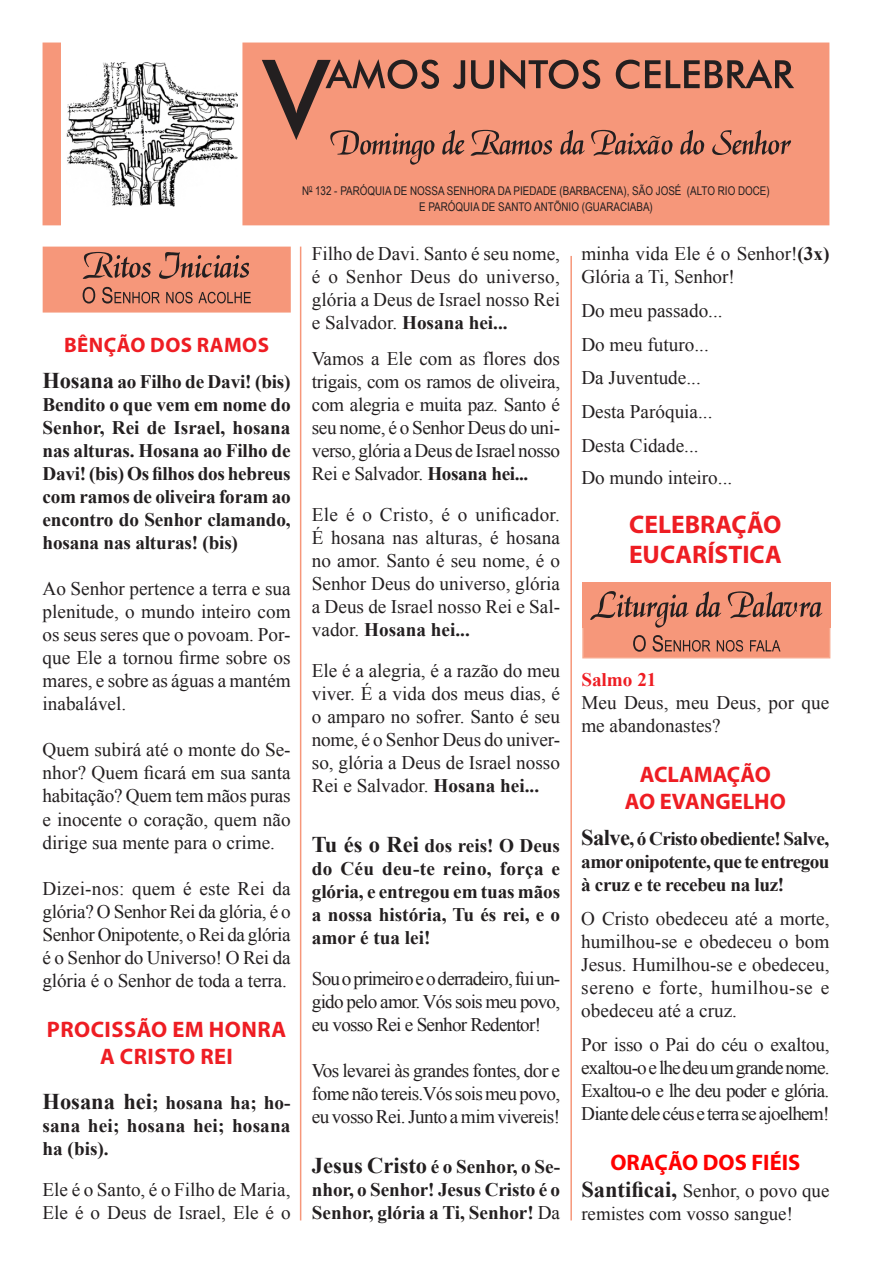
<style>
.page{position:relative;width:872px;height:1263px;background:#fff}
.page>*{position:absolute;margin:0;border:0;box-sizing:border-box;transform-origin:0 0}
.t1{font:700 25.5px/30.6px "Myriad Pro";color:#ee1d23}
.t2{font:700 22.5px/27px "Myriad Pro";color:#ee1d23;text-align:center}
.t3{font:700 22.5px "Myriad Pro";color:#f00}
.t4{font:700 21px "Myriad Pro";color:#ee1d23}
.t5{font:19.2px/23.1px "Times New Roman";color:#231f20;text-align:justify}
.t6{font:700 19.2px/23.1px "Times New Roman";letter-spacing:-.01em;color:#231f20;text-align:justify}
.t7{font:700 19.2px "Times New Roman";color:#ee1d23}
.t8{font:18.9px/22.6px "Times New Roman";color:#231f20}
.t9{font:12px/16.5px "Arial Narrow";color:#231f20;text-align:center}
.s1{font-size:22.5px}
.s2{font-weight:700}
.s3{font-weight:700;font-size:22.5px}
.s4{font-weight:400}
</style>
<div class="page">
<div style="left:43px;top:43px;width:18px;height:182px;background:#f6977a"></div>
<div style="left:242px;top:43px;width:587px;height:182px;background:#f6977a"></div>
<hr style="left:570px;top:256px;width:2px;height:964px;background:#f6977a">
<div style="left:43px;top:247px;width:248px;height:66px;background:#f6977a;border:2px solid #f6977a"></div>
<svg style="left:83px;top:252px;width:166px;height:27px"></svg>
<svg style="left:83px;top:287px;width:168px;height:16px"></svg>
<hr style="left:300px;top:247px;width:1px;height:973px;background:#f6977a">
<img style="left:66px;top:63px;width:172px;height:143px">
<svg style="left:262px;top:59px;width:532px;height:106px"></svg>
<div style="left:582px;top:586px;width:248px;height:72px;background:#f6977a;border:2px solid #f8a98e"></div>
<div style="left:582px;top:583px;width:248px;height:45px;background:#f6977a"></div>
<svg style="left:590px;top:591px;width:232px;height:37px"></svg>
<svg style="left:633px;top:635px;width:147px;height:17px"></svg>
<p class="t4" style="left:64px;top:331px;width:40px">BÊNÇÃO</p>
<p class="t4" style="left:150px;top:331px;width:15px">DOS</p>
<p class="t4" style="left:197px;top:331px;width:29px">RAMOS</p>
<p class="t6" style="left:43px;top:369px;width:250px"><span class="s1">Hosana</span> ao Filho de Davi! (bis)<br>Bendito o que vem em nome do Senhor, Rei de Israel, hosana nas alturas. Hosana ao Filho de Davi! (bis) Os filhos dos hebreus com ramos de oliveira foram ao encontro do Senhor clamando, hosana nas alturas! (bis)</p>
<p class="t5" style="left:43px;top:577px;width:250px">Ao Senhor pertence a terra e sua plenitude, o mundo inteiro com os seus seres que o povoam. Por&shy;que Ele a tornou firme sobre os mares, e sobre as águas a mantém inabalável.</p>
<p class="t5" style="left:43px;top:738px;width:250px">Quem subirá até o monte do Se&shy;nhor? Quem ficará em sua santa habitação? Quem tem mãos puras e inocente o coração, quem não dirige sua mente para o crime.</p>
<p class="t5" style="left:43px;top:876px;width:250px">Dizei-nos: quem é este Rei da glória? O Senhor Rei da glória, é o Senhor Onipotente, o Rei da glória é o Senhor do Universo! O Rei da glória é o Senhor de toda a terra.</p>
<p class="t2" style="left:47px;top:1015px;width:28px">PROCISSÃO</p>
<p class="t2" style="left:172px;top:1015px;width:53px">EM HONRA</p>
<p class="t2" style="left:100px;top:1042px;width:47px">A CRISTO</p>
<p class="t2" style="left:200px;top:1042px;width:23px">REI</p>
<p class="t6" style="left:43px;top:1090px;width:250px"><span class="s1">Hosana hei</span>; hosana ha; ho&shy;sana hei; hosana hei; hosana ha (bis).</p>
<p class="t5" style="left:43px;top:1178px;width:250px">Ele é o Santo, é o Filho de Maria,<br>Ele é o Deus de Israel, Ele é o</p>
<p class="t9" style="left:302px;top:182px;width:469px">N<sup>0</sup> 132 - PARÓQUIA DE NOSSA SENHORA DA PIEDADE (BARBACENA), SÃO JOSÉ (ALTO RIO DOCE)<br>E PARÓQUIA DE SANTO ANTÕNIO (GUARACIABA)</p>
<p class="t5" style="left:581px;top:242px;width:250px">minha vida Ele é o Senhor!<span class="s2">(3x)<br></span>Glória a Ti, Senhor!</p>
<p class="t5" style="left:581px;top:293px;width:143px;line-height:33.9px;text-align:left">Do meu passado...<br>Do meu futuro...<br>Da Juventude...<br>Desta Paróquia...<br>Desta Cidade...</p>
<p class="t5" style="left:581px;top:466px;width:152px">Do mundo inteiro...</p>
<h1 class="t1" style="left:629px;top:508px;width:154px">CELEBRAÇÃO<br>EUCARÍSTICA</h1>
<p class="t5" style="left:312px;top:242px;width:250px">Filho de Davi. Santo é seu nome, é o Senhor Deus do universo, glória a Deus de Israel nosso Rei e Salvador. <span class="s2">Hosana hei...</span></p>
<p class="t5" style="left:312px;top:346px;width:250px">Vamos a Ele com as flores dos trigais, com os ramos de oliveira, com alegria e muita paz. Santo é seu nome, é o Senhor Deus do uni&shy;verso, glória a Deus de Israel nosso Rei e Salvador. <span class="s2">Hosana hei...</span></p>
<p class="t5" style="left:312px;top:503px;width:250px">Ele é o Cristo, é o unificador.<br>É hosana nas alturas, é hosana no amor. Santo é seu nome, é o Senhor Deus do universo, glória a Deus de Israel nosso Rei e Sal&shy;vador. <span class="s2">Hosana hei...</span></p>
<p class="t5" style="left:312px;top:659px;width:250px">Ele é a alegria, é a razão do meu viver. É a vida dos meus dias, é o amparo no sofrer. Santo é seu nome, é o Senhor Deus do univer&shy;so, glória a Deus de Israel nosso Rei e Salvador. <span class="s2">Hosana hei...</span></p>
<p class="t7" style="left:581px;top:666px;width:77px">Salmo 21</p>
<p class="t5" style="left:581px;top:691px;width:250px">Meu Deus, meu Deus, por que me abandonastes?</p>
<p class="t2" style="left:625px;top:760px;width:162px">ACLAMAÇÃO<br>AO EVANGELHO</p>
<p class="t6" style="left:581px;top:827px;width:250px"><span class="s1">Salve</span>, ó Cristo obediente! Salve, amor onipotente, que te entregou à cruz e te recebeu na luz!</p>
<p class="t5" style="left:581px;top:907px;width:250px">O Cristo obedeceu até a morte, humilhou-se e obedeceu o bom Jesus. Humilhou-se e obedeceu, sereno e forte, humilhou-se e obedeceu até a cruz.</p>
<p class="t5" style="left:581px;top:1033px;width:250px">Por isso o Pai do céu o exaltou, exaltou-o e lhe deu um grande nome.<br>Exaltou-o e lhe deu poder e glória.<br>Diante dele céus e terra se ajoelhem!</p>
<p class="t3" style="left:610px;top:1148px;width:191px">ORAÇÃO DOS FIÉIS</p>
<p class="t8" style="left:581px;top:1179px;width:250px"><span class="s3">Santificai,</span> Senhor, o povo que remistes com vosso sangue!</p>
<p class="t6" style="left:312px;top:833px;width:250px"><span class="s1">Tu és o Rei</span> dos reis! O Deus do Céu deu-te reino, força e glória, e entregou em tuas mãos a nossa história, Tu és rei, e o amor é tua lei!</p>
<p class="t5" style="left:312px;top:967px;width:250px">Sou o primeiro e o derradeiro, fui un&shy;gido pelo amor. Vós sois meu povo, eu vosso Rei e Senhor Redentor!</p>
<p class="t5" style="left:312px;top:1059px;width:250px">Vos levarei às grandes fontes, dor e fome não tereis.Vós sois meu povo, eu vosso Rei. Junto a mim vivereis!</p>
<p class="t6" style="left:312px;top:1155px;width:250px"><span class="s1">Jesus Cristo</span> é o Senhor, o Se&shy;nhor, o Senhor! Jesus Cristo é o Senhor, glória a Ti, Senhor! <span class="s4">Da</span></p>
</div>
